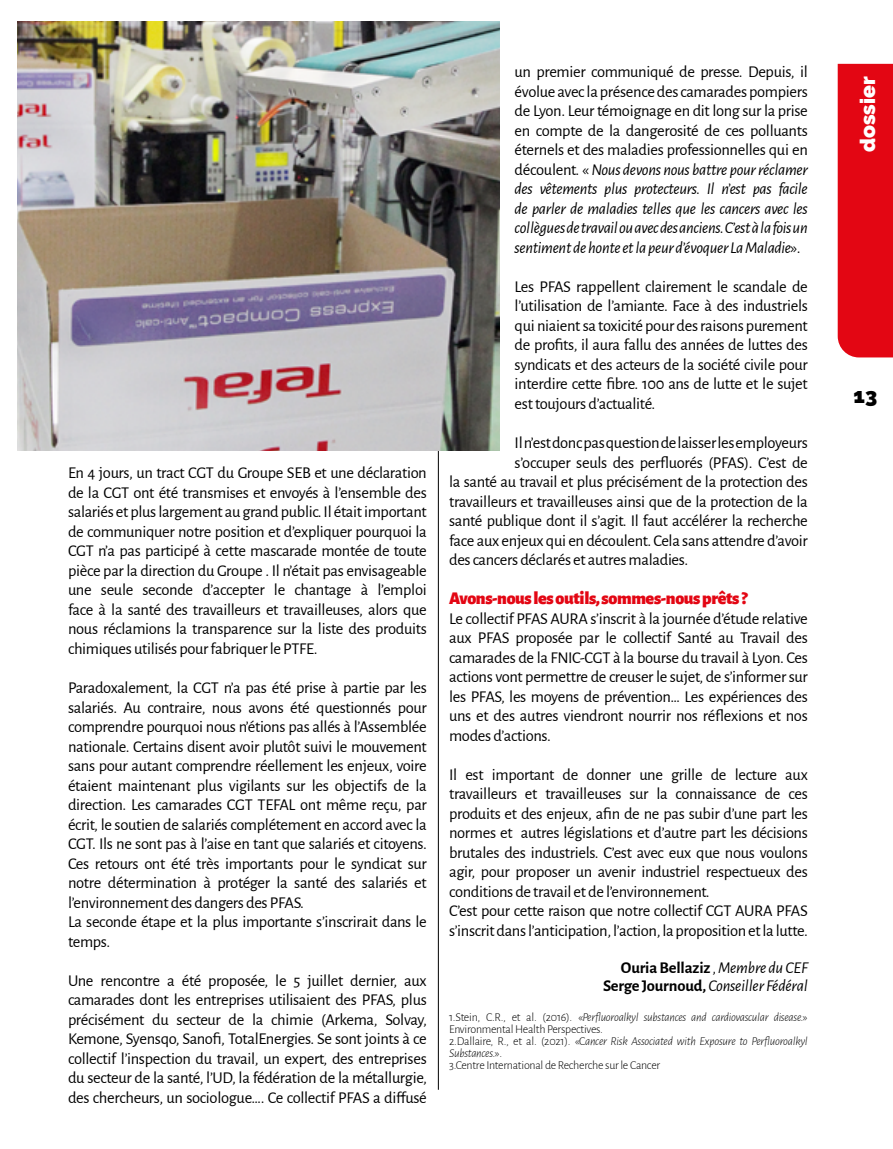
<style>
.page{position:relative;width:893px;height:1149px;background:#fff}
.page>*{position:absolute;margin:0;border:0;box-sizing:border-box;transform-origin:0 0}
.t1{font:900 21px "Raleway";color:#fff}
.t2{font:900 21px "Raleway";color:#000}
.t3{font:900 18px "Alegreya Sans";letter-spacing:-.02em;color:#e30613}
.t4{font:16.5px/19.5px "Alegreya Sans";letter-spacing:-.02em;color:#000;text-align:justify}
.t5{font:italic 16.5px/19.5px "Alegreya Sans";letter-spacing:-.02em;color:#000;text-align:justify}
.t6{font:300 12px/12px "Alegreya Sans";letter-spacing:-.02em;color:#000}
.s1{font-style:normal}
.s2{font-weight:700;font-style:normal}
.s3{font-style:italic}
</style>
<div class="page">
<div style="left:838px;top:64px;width:55px;height:293px;background:#e30613"></div>
<hr style="left:438px;top:435px;width:1px;height:654px;background:#000">
<img style="left:17px;top:21px;width:483px;height:429px">
<p class="t4" style="left:68px;top:462px;width:360px">En 4 jours, un tract CGT du Groupe SEB et une déclaration de la CGT ont été transmises et envoyés à l’ensemble des salariés et plus largement au grand public. Il était important de communiquer notre position et d’expliquer pourquoi la CGT n’a pas participé à cette mascarade montée de toute pièce par la direction du Groupe . Il n’était pas envisageable une seule seconde d’accepter le chantage à l’emploi face à la santé des travailleurs et travailleuses, alors que nous réclamions la transparence sur la liste des produits chimiques utilisés pour fabriquer le PTFE.</p>
<p class="t4" style="left:68px;top:677px;width:360px;text-align:left">Paradoxalement, la CGT n’a pas été prise à partie par les salariés. Au contraire, nous avons été questionnés pour comprendre pourquoi nous n’étions pas allés à l’Assemblée nationale. Certains disent avoir plutôt suivi le mouvement sans pour autant comprendre réellement les enjeux, voire étaient maintenant plus vigilants sur les objectifs de la direction. Les camarades CGT TEFAL ont même reçu, par écrit, le soutien de salariés complétement en accord avec la CGT. Ils ne sont pas à l’aise en tant que salariés et citoyens.<br>Ces retours ont été très importants pour le syndicat sur notre détermination à protéger la santé des salariés et l’environnement des dangers des PFAS.<br>La seconde étape et la plus importante s’inscrirait dans le temps.</p>
<p class="t4" style="left:68px;top:969px;width:360px">Une rencontre a été proposée, le 5 juillet dernier, aux camarades dont les entreprises utilisaient des PFAS, plus précisément du secteur de la chimie (Arkema, Solvay, Kemone, Syensqo, Sanofi, TotalEnergies. Se sont joints à ce collectif l’inspection du travail, un expert, des entreprises du secteur de la santé, l’UD, la fédération de la métallurgie, des chercheurs, un sociologue…. Ce collectif PFAS a diffusé</p>
<p class="t5" style="left:515px;top:61px;width:295px"><span class="s1">un premier communiqué de presse. Depuis, il évolue avec la présence des camarades pompiers de Lyon. Leur témoignage en dit long sur la prise en compte de la dangerosité de ces polluants éternels et des maladies professionnelles qui en découlent. «</span> Nous devons nous battre pour réclamer des vêtements plus protecteurs. Il n’est pas facile de parler de maladies telles que les cancers avec les collègues de travail ou avec des anciens. C’est à la fois un sentiment de honte et la peur d’évoquer La Maladie<span class="s1">».</span></p>
<p class="t4" style="left:515px;top:276px;width:295px">Les PFAS rappellent clairement le scandale de l’utilisation de l’amiante. Face à des industriels qui niaient sa toxicité pour des raisons purement de profits, il aura fallu des années de luttes des syndicats et des acteurs de la société civile pour interdire cette fibre. 100 ans de lutte et le sujet est toujours d’actualité.</p>
<p class="t4" style="left:515px;top:432px;width:295px">Il n’est donc pas question de laisser les employeurs</p>
<p class="t4" style="left:515px;top:451px;width:295px">s’occuper seuls des perfluorés (PFAS). C’est de</p>
<p class="t4" style="left:449px;top:471px;width:360px">la santé au travail et plus précisément de la protection des</p>
<p class="t4" style="left:449px;top:490px;width:360px">travailleurs et travailleuses ainsi que de la protection de la</p>
<p class="t4" style="left:449px;top:510px;width:360px">santé publique dont il s’agit. Il faut accélérer la recherche</p>
<p class="t4" style="left:449px;top:529px;width:360px">face aux enjeux qui en découlent. Cela sans attendre d’avoir</p>
<p class="t4" style="left:449px;top:549px;width:241px">des cancers déclarés et autres maladies.</p>
<p class="t3" style="left:449px;top:583px;width:300px">Avons-nous les outils, sommes-nous prêts ?</p>
<p class="t4" style="left:449px;top:607px;width:360px">Le collectif PFAS AURA s’inscrit à la journée d’étude relative aux PFAS proposée par le collectif Santé au Travail des camarades de la FNIC-CGT à la bourse du travail à Lyon. Ces actions vont permettre de creuser le sujet, de s’informer sur les PFAS, les moyens de prévention… Les expériences des uns et des autres viendront nourrir nos réflexions et nos modes d’actions.</p>
<p class="t4" style="left:449px;top:763px;width:360px;text-align:left">Il est important de donner une grille de lecture aux travailleurs et travailleuses sur la connaissance de ces produits et des enjeux, afin de ne pas subir d’une part les normes et autres législations et d’autre part les décisions brutales des industriels. C’est avec eux que nous voulons agir, pour proposer un avenir industriel respectueux des conditions de travail et de l’environnement.<br>C’est pour cette raison que notre collectif CGT AURA PFAS s’inscrit dans l’anticipation, l’action, la proposition et la lutte.</p>
<p class="t5" style="left:603px;top:957px;width:206px;line-height:18px;text-align:right"><span class="s2">Ouria Bellaziz</span> , Membre du CEF<br><span class="s2">Serge Journoud,</span> Conseiller Fédéral</p>
<p class="t6" style="left:449px;top:1010px;width:360px">1.Stein, C.R., et al. (2016). «<span class="s3">Perfluoroalkyl substances and cardiovascular disease.</span>» Environmental Health Perspectives.<br>2.Dallaire, R., et al. (2021). «C<span class="s3">ancer Risk Associated with Exposure to Perfluoroalkyl Substances.</span>».<br>3.Centre International de Recherche sur le Cancer</p>
<p class="t1" style="left:856px;top:152px;width:77px;rotate:-90deg">dossier</p>
<p class="t2" style="left:853px;top:383px;width:25px">13</p>
</div>
